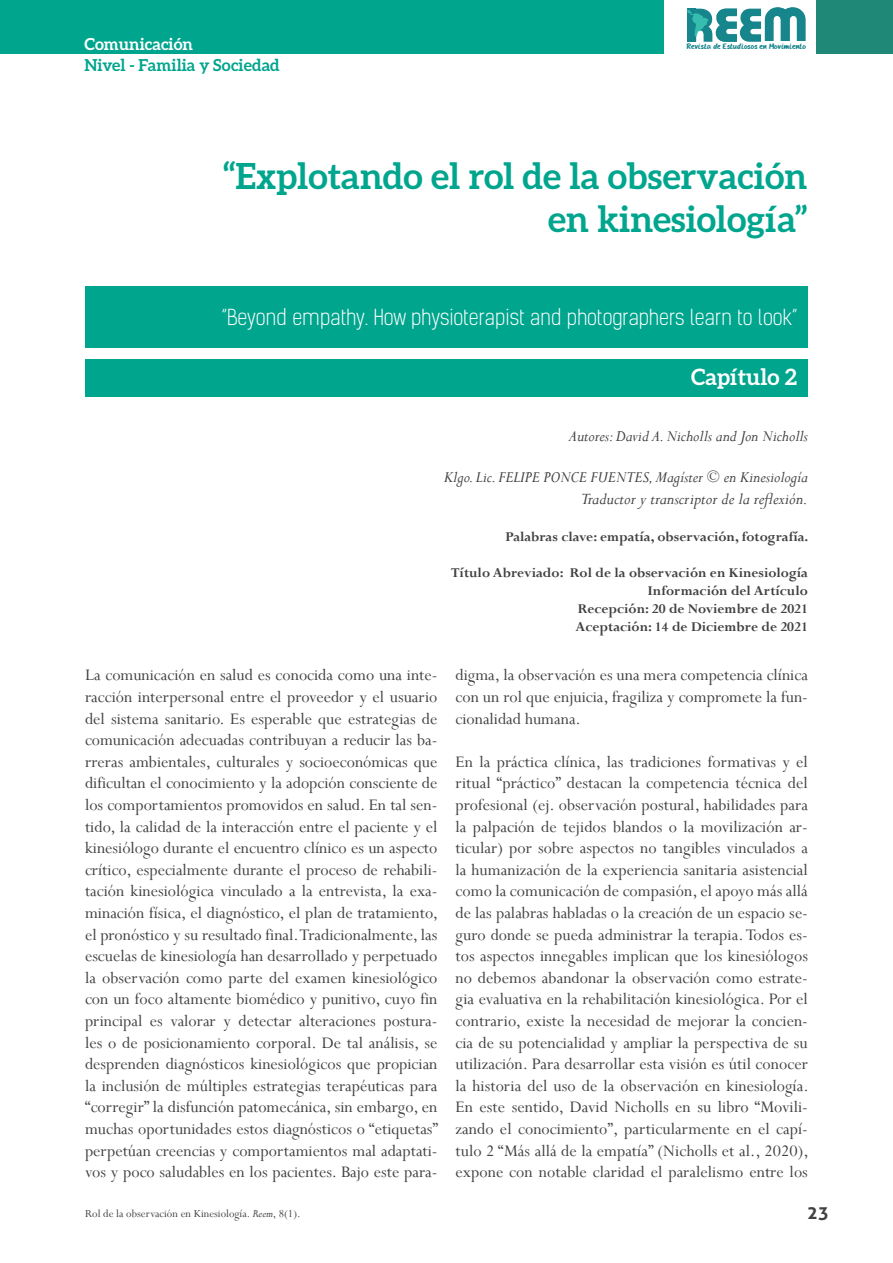
<style>
.page{position:relative;width:893px;height:1263px;background:#fff}
.page>*{position:absolute;margin:0;border:0;box-sizing:border-box;transform-origin:0 0}
.t1{font:700 36px/43.2px "Aleo";color:#00a58e;text-align:right}
.t2{font:700 22.5px "Aleo";color:#fff}
.t3{font:21px "Kelson Sans Light RU";color:#fff}
.t4{font:18px/21.6px "Perpetua";color:#414042;text-align:justify}
.t5{font:italic 18px "Perpetua";color:#414042}
.t6{font:700 18px "Aller";color:#414042}
.t7{font:italic 17.25px "Perpetua";color:#414042}
.t8{font:700 16.5px "Aleo";color:#00a58e}
.t9{font:700 16.5px "Aleo";color:#fff}
.t10{font:700 15px/18px "Perpetua";color:#414042;text-align:right}
.t11{font:12px "Perpetua";color:#414042}
.t12{font:8.1px "HANDYHANDY";color:#16858c}
.s1{font-style:italic}
</style>
<div class="page">
<div style="left:816px;top:0;width:77px;height:54px;background:#208877"></div>
<div style="left:0;top:0;width:664px;height:54px;background:#00a58e"></div>
<svg style="left:687px;top:7px;width:119px;height:35px"></svg>
<div style="left:85px;top:286px;width:723px;height:62px;background:#00a58e"></div>
<div style="left:85px;top:359px;width:723px;height:37px;background:#00a58e"></div>
<p class="t9" style="left:84px;top:35px;width:110px">Comunicación</p>
<p class="t8" style="left:84px;top:56px;width:197px">Nivel - Familia y Sociedad</p>
<p class="t12" style="left:686px;top:42px;width:121px">Revista de Estudiosos en Movimiento</p>
<h1 class="t1" style="left:223px;top:154px;width:586px">“Explotando el rol de la observación en kinesiología”</h1>
<p class="t3" style="left:221px;top:305px;width:578px">“Beyond empathy. How physioterapist and photographers learn to look”</p>
<p class="t2" style="left:691px;top:364px;width:107px">Capítulo 2</p>
<p class="t7" style="left:569px;top:425px;width:240px">Autores: David A. Nicholls and Jon Nicholls</p>
<p class="t7" style="left:444px;top:466px;width:365px">Klgo. Lic. FELIPE PONCE FUENTES, Magíster © en Kinesiología</p>
<p class="t5" style="left:581px;top:487px;width:228px">Traductor y transcriptor de la reflexión.</p>
<p class="t10" style="left:506px;top:527px;width:304px">Palabras clave: empatía, observación, fotografía.</p>
<p class="t10" style="left:451px;top:564px;width:358px">Título Abreviado: Rol de la observación en Kinesiología Información del Artículo<br>Recepción: 20 de Noviembre de 2021<br>Aceptación: 14 de Diciembre de 2021</p>
<p class="t4" style="left:85px;top:664px;width:355px">La comunicación en salud es conocida como una inte&shy;racción interpersonal entre el proveedor y el usuario del sistema sanitario. Es esperable que estrategias de comunicación adecuadas contribuyan a reducir las ba&shy;rreras ambientales, culturales y socioeconómicas que dificultan el conocimiento y la adopción consciente de los comportamientos promovidos en salud. En tal sen&shy;tido, la calidad de la interacción entre el paciente y el kinesiólogo durante el encuentro clínico es un aspecto crítico, especialmente durante el proceso de rehabili&shy;tación kinesiológica vinculado a la entrevista, la exa&shy;minación física, el diagnóstico, el plan de tratamiento, el pronóstico y su resultado final. Tradicionalmente, las escuelas de kinesiología han desarrollado y perpetuado la observación como parte del examen kinesiológico con un foco altamente biomédico y punitivo, cuyo fin principal es valorar y detectar alteraciones postura&shy;les o de posicionamiento corporal. De tal análisis, se desprenden diagnósticos kinesiológicos que propician la inclusión de múltiples estrategias terapéuticas para “corregir” la disfunción patomecánica, sin embargo, en muchas oportunidades estos diagnósticos o “etiquetas” perpetúan creencias y comportamientos mal adaptati&shy;vos y poco saludables en los pacientes. Bajo este para-</p>
<p class="t4" style="left:455px;top:664px;width:354px">digma, la observación es una mera competencia clínica con un rol que enjuicia, fragiliza y compromete la fun&shy;cionalidad humana.</p>
<p class="t4" style="left:455px;top:750px;width:355px">En la práctica clínica, las tradiciones formativas y el ritual “práctico” destacan la competencia técnica del profesional (ej. observación postural, habilidades para la palpación de tejidos blandos o la movilización ar&shy;ticular) por sobre aspectos no tangibles vinculados a la humanización de la experiencia sanitaria asistencial como la comunicación de compasión, el apoyo más allá de las palabras habladas o la creación de un espacio se&shy;guro donde se pueda administrar la terapia. Todos es&shy;tos aspectos innegables implican que los kinesiólogos no debemos abandonar la observación como estrate&shy;gia evaluativa en la rehabilitación kinesiológica. Por el contrario, existe la necesidad de mejorar la concien&shy;cia de su potencialidad y ampliar la perspectiva de su utilización. Para desarrollar esta visión es útil conocer la historia del uso de la observación en kinesiología.<br>En este sentido, David Nicholls en su libro “Movili&shy;zando el conocimiento”, particularmente en el capí&shy;tulo 2 “Más allá de la empatía” (Nicholls et al., 2020), expone con notable claridad el paralelismo entre los</p>
<p class="t11" style="left:85px;top:1206px;width:217px">Rol de la observación en Kinesiología. <span class="s1">Reem</span>, 8(1).</p>
<p class="t6" style="left:807px;top:1201px;width:23px">23</p>
</div>
